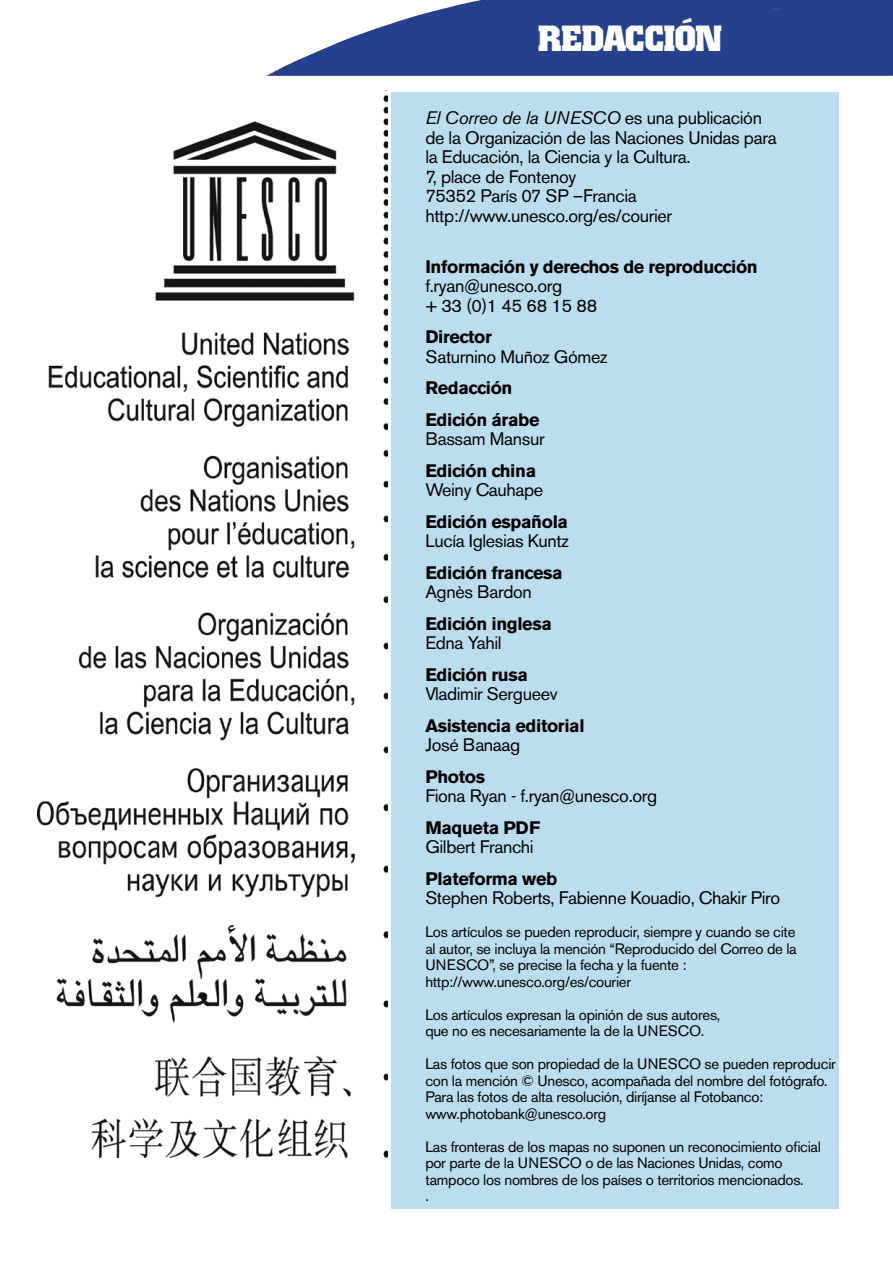
<style>
.page{position:relative;width:893px;height:1263px;background:#fff}
.page>*{position:absolute;margin:0;border:0;box-sizing:border-box;transform-origin:0 0}
.t1{font:700 36px "Colossalis";letter-spacing:-.04em;color:#fff}
.t2{font:18px/19.5px "Akzidenz Grotesk BE";letter-spacing:-.02em;color:#000}
.t3{font:700 18px/31.5px "Akzidenz Grotesk BE";letter-spacing:-.02em;color:#000}
.t4{font:15px/16.5px "Akzidenz Grotesk BE";letter-spacing:-.02em;color:#000}
.s1{font-style:italic}
</style>
<div class="page">
<img style="left:266px;top:0;width:627px;height:76px">
<img style="left:38px;top:90px;width:350px;height:1068px">
<div style="left:392px;top:92px;width:447px;height:1117px;background:#baddef"></div>
<h1 class="t1" style="left:538px;top:17px;width:186px">REDACCIÓN</h1>
<p class="t2" style="left:425px;top:108px;width:353px"><span class="s1">El Correo de la UNESCO</span> es una publicación de la Organización de las Naciones Unidas para la Educación, la Ciencia y la Cultura.<br>7, place de Fontenoy<br>75352 París 07 SP –Francia http://www.unesco.org/es/courier</p>
<p class="t3" style="left:425px;top:251px;width:334px">Información y derechos de reproducción</p>
<p class="t2" style="left:425px;top:276px;width:174px">f.ryan@unesco.org<br>+ 33 (0)1 45 68 15 88</p>
<p class="t3" style="left:425px;top:321px;width:68px">Director</p>
<p class="t2" style="left:425px;top:347px;width:184px">Saturnino Muñoz Gómez</p>
<p class="t3" style="left:425px;top:372px;width:116px">Redacción<br>Edición árabe</p>
<p class="t2" style="left:425px;top:429px;width:121px">Bassam Mansur</p>
<p class="t3" style="left:425px;top:455px;width:112px">Edición china</p>
<p class="t2" style="left:425px;top:480px;width:119px">Weiny Cauhape</p>
<p class="t3" style="left:425px;top:506px;width:144px">Edición española</p>
<p class="t2" style="left:425px;top:531px;width:145px">Lucía Iglesias Kuntz</p>
<p class="t3" style="left:425px;top:557px;width:139px">Edición francesa</p>
<p class="t2" style="left:425px;top:582px;width:108px">Agnès Bardon</p>
<p class="t3" style="left:425px;top:608px;width:128px">Edición inglesa</p>
<p class="t2" style="left:425px;top:633px;width:78px">Edna Yahil</p>
<p class="t3" style="left:425px;top:659px;width:104px">Edición rusa</p>
<p class="t2" style="left:425px;top:684px;width:134px">Vladimir Sergueev</p>
<p class="t3" style="left:425px;top:710px;width:161px">Asistencia editorial</p>
<p class="t2" style="left:425px;top:735px;width:97px">José Banaag</p>
<p class="t3" style="left:425px;top:761px;width:61px">Photos</p>
<p class="t2" style="left:425px;top:786px;width:233px">Fiona Ryan - f.ryan@unesco.org</p>
<p class="t3" style="left:425px;top:812px;width:115px">Maqueta PDF</p>
<p class="t2" style="left:425px;top:837px;width:110px">Gilbert Franchi</p>
<p class="t3" style="left:425px;top:863px;width:134px">Plateforma web</p>
<p class="t2" style="left:425px;top:888px;width:356px">Stephen Roberts, Fabienne Kouadio, Chakir Piro</p>
<p class="t4" style="left:425px;top:924px;width:373px">Los artículos se pueden reproducir, siempre y cuando se cite al autor, se incluya la mención “Reproducido del Correo de la UNESCO”, se precise la fecha y la fuente : http://www.unesco.org/es/courier</p>
<p class="t4" style="left:425px;top:1006px;width:297px">Los artículos expresan la opinión de sus autores, que no es necesariamente la de la UNESCO.</p>
<p class="t4" style="left:425px;top:1056px;width:412px">Las fotos que son propiedad de la UNESCO se pueden reproducir con la mención © Unesco, acompañada del nombre del fotógrafo.<br>Para las fotos de alta resolución, diríjanse al Fotobanco: www.photobank@unesco.org</p>
<p class="t4" style="left:425px;top:1138px;width:397px">Las fronteras de los mapas no suponen un reconocimiento oficial por parte de la UNESCO o de las Naciones Unidas, como tampoco los nombres de los países o territorios mencionados.<br>.</p>
</div>
